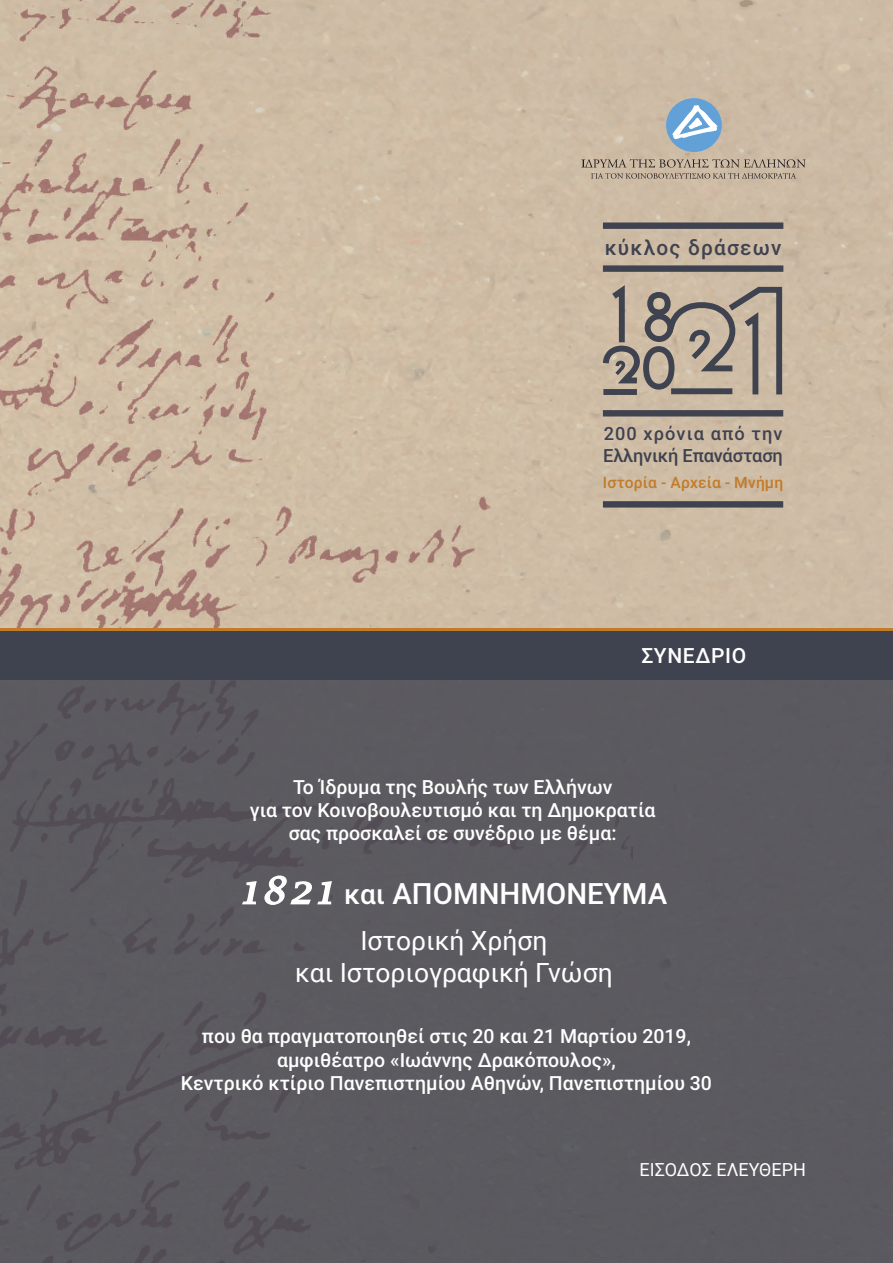
<style>
.page{position:relative;width:893px;height:1263px;background:#fff}
.page>*{position:absolute;margin:0;border:0;box-sizing:border-box;transform-origin:0 0}
.titles{font:500 29.4px "Roboto";color:#fff}
.t1{font:26.4px "Roboto";color:#fff}
.titles-2{font:500 21px "Roboto";letter-spacing:.03em;color:#fff}
.t2{font:500 20.85px "Roboto";letter-spacing:.06em;color:#3f424f}
.titles-3{font:500 19.5px "Roboto";color:#fff}
.t3{font:500 18.15px "Roboto";letter-spacing:-.01em;color:#3f424f}
.t4{font:500 18.15px "Roboto";letter-spacing:.06em;color:#3f424f}
.t5{font:18px "Roboto";color:#fff}
.t6{font:500 15.6px "Roboto";letter-spacing:.01em;color:#c27b29}
.s1{font-family:"Lucida Calligraphy";font-weight:400;font-style:italic;font-size:39.6px}
.s2{font-size:27.9px}
</style>
<div class="page">
<img style="left:0;top:0;width:893px;height:628px">
<div style="left:0;top:628px;width:893px;height:26px;background:#c27b29"></div>
<div style="left:0;top:631px;width:893px;height:632px;background:#5b5a60"></div>
<div style="left:0;top:631px;width:893px;height:49px;background:#3f424f"></div>
<div style="left:666px;top:98px;width:56px;height:54px;background:#61a1d7;border-radius:50%"></div>
<svg style="left:672px;top:105px;width:45px;height:34px"></svg>
<svg style="left:581px;top:159px;width:225px;height:20px;background:#b2a28f"></svg>
<div style="left:603px;top:501px;width:180px;height:7px;background:#3f424f"></div>
<svg style="left:597px;top:279px;width:188px;height:121px;background:#ac9e90"></svg>
<div style="left:603px;top:410px;width:180px;height:6px;background:#3f424f"></div>
<div style="left:603px;top:265px;width:180px;height:7px;background:#3f424f"></div>
<div style="left:603px;top:222px;width:180px;height:7px;background:#3f424f"></div>
<svg style="left:242px;top:881px;width:15px;height:24px"></svg>
<svg style="left:264px;top:875px;width:69px;height:30px"></svg>
<p class="t2" style="left:605px;top:233px;width:178px">κύκλος δράσεων</p>
<p class="t4" style="left:604px;top:421px;width:180px">200 χρόνια από την</p>
<p class="t3" style="left:603px;top:443px;width:181px">Ελληνική Επανάσταση</p>
<p class="t6" style="left:603px;top:471px;width:182px">Ιστορία - Αρχεία - Μνήμη</p>
<p class="titles-2" style="left:641px;top:641px;width:106px">ΣΥΝΕΔΡΙΟ</p>
<p class="titles-3" style="left:293px;top:773px;width:321px">Το Ίδρυμα της Βουλής των Ελλήνων</p>
<p class="titles-3" style="left:250px;top:796px;width:407px">για τον Κοινοβουλευτισμό και τη Δημοκρατία</p>
<p class="titles-3" style="left:289px;top:820px;width:329px">σας προσκαλεί σε συνέδριο με θέμα:</p>
<p class="titles" style="left:240px;top:872px;width:428px"><span class="s1">1821</span> <span class="s2">και</span> ΑΠΟΜΝΗΜΟΝΕΥΜΑ</p>
<p class="t1" style="left:360px;top:922px;width:188px">Ιστορική Χρήση</p>
<p class="t1" style="left:295px;top:954px;width:319px">και Ιστοριογραφική Γνώση</p>
<p class="titles-3" style="left:202px;top:1023px;width:490px">που θα πραγματοποιηθεί στις 20 και 21 Μαρτίου 2019,</p>
<p class="titles-3" style="left:277px;top:1046px;width:340px">αμφιθέατρο «Ιωάννης Δρακόπουλος»,</p>
<p class="titles-3" style="left:181px;top:1069px;width:533px">Κεντρικό κτίριο Πανεπιστημίου Αθηνών, Πανεπιστημίου 30</p>
<p class="t5" style="left:640px;top:1157px;width:168px">ΕΙΣΟΔΟΣ ΕΛΕΥΘΕΡΗ</p>
</div>
